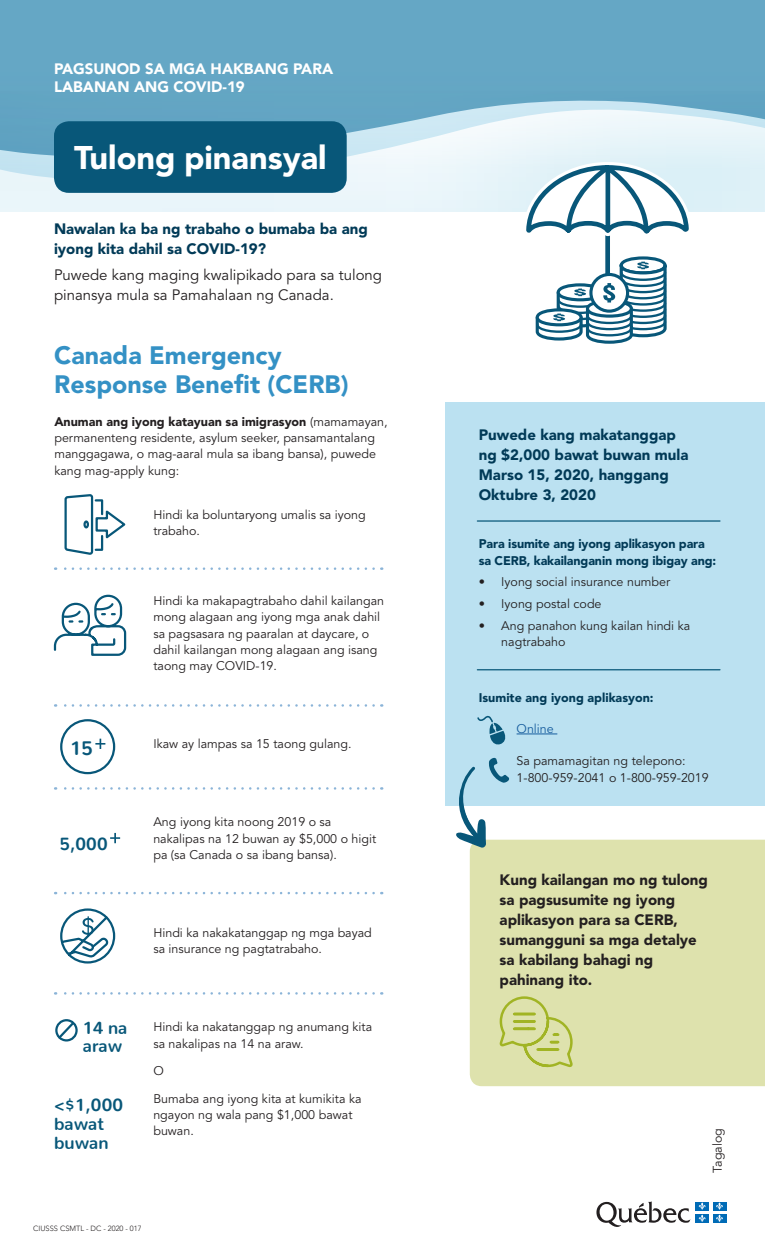
<style>
.page{position:relative;width:765px;height:1260px;background:#fff}
.page>*{position:absolute;margin:0;border:0;box-sizing:border-box;transform-origin:0 0}
.t1{font:900 32.5px "Avenir LT Std";color:#fff}
.t2{font:900 25px/28.8px "Avenir LT Std";color:#3491c5}
.t3{font:700 19.5px "Nunito";color:#085779}
.t4{font:700 17.5px/18.8px "Nunito";color:#085779}
.t5{font:900 15px/20px "Avenir LT Std";color:#013a57}
.t6{font:900 15px/20px "Avenir LT Std";color:#231f20}
.t7{font:15px/20px "Avenir LT Std";color:#231f20}
.t8{font:900 15px/18.8px "Avenir LT Std";color:#fff}
.t9{font:12.5px/16.2px "Avenir LT Std";color:#231f20}
.t10{font:900 12.5px/16.2px "Avenir LT Std";letter-spacing:-.01em;color:#013a57}
.t11{font:12.5px "Avenir LT Std";color:#175d9e}
.t12{font:300 7.5px "Avenir LT Std";color:#231f20}
.s1{font-weight:900}
</style>
<div class="page">
<div style="left:445px;top:402px;width:320px;height:404px;background:#bbe1f1"></div>
<svg style="left:0;top:184px;width:765px;height:27px;background:#e7f4f9"></svg>
<svg style="left:0;top:0;width:765px;height:184px;background:#82b8d0"></svg>
<svg style="left:596px;top:1201px;width:95px;height:26px"></svg>
<div style="left:695px;top:1202px;width:14px;height:8px;background:#006bb6"></div>
<div style="left:713px;top:1202px;width:13px;height:8px;background:#006bb6"></div>
<div style="left:695px;top:1214px;width:14px;height:8px;background:#006bb6"></div>
<svg style="left:699px;top:1202px;width:7px;height:20px"></svg>
<div style="left:713px;top:1214px;width:13px;height:8px;background:#006bb6"></div>
<svg style="left:716px;top:1202px;width:7px;height:20px"></svg>
<div style="left:54px;top:121px;width:293px;height:72px;background:#085779;border-radius:15px"></div>
<svg style="left:523px;top:162px;width:169px;height:182px"></svg>
<hr style="left:517px;top:734px;width:40px;height:1px;background:#175d9e">
<svg style="left:55px;top:567px;width:319px;height:3px"></svg>
<svg style="left:55px;top:704px;width:319px;height:3px"></svg>
<svg style="left:55px;top:787px;width:319px;height:3px"></svg>
<svg style="left:55px;top:892px;width:319px;height:2px"></svg>
<svg style="left:55px;top:992px;width:319px;height:3px"></svg>
<hr style="left:477px;top:520px;width:243px;height:2px;background:#085779">
<hr style="left:477px;top:669px;width:243px;height:1px;background:#085779">
<div style="left:470px;top:840px;width:295px;height:246px;background:#dee2ad"></div>
<svg style="left:64px;top:494px;width:62px;height:61px"></svg>
<svg style="left:53px;top:594px;width:74px;height:62px"></svg>
<div style="left:60px;top:719px;width:55px;height:55px;border:2px solid #085779;border-radius:50%"></div>
<svg style="left:95px;top:739px;width:10px;height:10px"></svg>
<svg style="left:110px;top:833px;width:10px;height:10px"></svg>
<div style="left:55px;top:1019px;width:23px;height:23px;border:2px solid #085779;border-radius:50%"></div>
<svg style="left:56px;top:1020px;width:20px;height:21px"></svg>
<svg style="left:477px;top:715px;width:29px;height:30px"></svg>
<svg style="left:456px;top:758px;width:53px;height:90px"></svg>
<svg style="left:498px;top:995px;width:76px;height:74px;background:#d2d993"></svg>
<svg style="left:60px;top:908px;width:56px;height:56px"></svg>
<p class="t8" style="left:54px;top:59px;width:281px">PAGSUNOD SA MGA HAKBANG PARA<br>LABANAN ANG COVID-19</p>
<h1 class="t1" style="left:74px;top:138px;width:254px">Tulong pinansyal</h1>
<p class="t5" style="left:54px;top:219px;width:315px">Nawalan ka ba ng trabaho o bumaba ba ang iyong kita dahil sa COVID-19?</p>
<p class="t7" style="left:54px;top:265px;width:330px">Puwede kang maging kwalipikado para sa tulong pinansya mula sa Pamahalaan ng Canada.</p>
<h2 class="t2" style="left:54px;top:341px;width:296px">Canada Emergency<br>Response Benefit (CERB)</h2>
<p class="t9" style="left:54px;top:414px;width:335px"><span class="s1">Anuman ang iyong katayuan sa imigrasyon</span> (mamamayan, permanenteng residente, asylum seeker, pansamantalang manggagawa, o mag-aaral mula sa ibang bansa), puwede kang mag-apply kung:</p>
<p class="t9" style="left:153px;top:506px;width:214px">Hindi ka boluntaryong umalis sa iyong trabaho.</p>
<h3 class="t3" style="left:70px;top:730px;width:24px">15</h3>
<h3 class="t4" style="left:60px;top:832px;width:50px">5,000</h3>
<h3 class="t4" style="left:83px;top:1016px;width:46px">14 na araw</h3>
<h3 class="t4" style="left:54px;top:1094px;width:71px">&lt;$1,000 bawat buwan</h3>
<p class="t9" style="left:153px;top:593px;width:232px">Hindi ka makapagtrabaho dahil kailangan mong alagaan ang iyong mga anak dahil sa pagsasara ng paaralan at daycare, o dahil kailangan mong alagaan ang isang taong may COVID-19.</p>
<p class="t9" style="left:153px;top:736px;width:200px">Ikaw ay lampas sa 15 taong gulang.</p>
<p class="t9" style="left:153px;top:814px;width:224px">Ang iyong kita noong 2019 o sa nakalipas na 12 buwan ay $5,000 o higit pa (sa Canada o sa ibang bansa).</p>
<p class="t9" style="left:153px;top:925px;width:220px">Hindi ka nakakatanggap ng mga bayad sa insurance ng pagtatrabaho.</p>
<p class="t9" style="left:153px;top:1019px;width:220px">Hindi ka nakatanggap ng anumang kita sa nakalipas na 14 na araw.</p>
<p class="t9" style="left:153px;top:1063px;width:12px">O</p>
<p class="t9" style="left:153px;top:1090px;width:210px">Bumaba ang iyong kita at kumikita ka ngayon ng wala pang $1,000 bawat buwan.</p>
<p class="t12" style="left:33px;top:1224px;width:110px">CIUSSS CSMTL - DC - 2020 - 017</p>
<p class="t5" style="left:479px;top:425px;width:211px">Puwede kang makatanggap ng $2,000 bawat buwan mula<br>Marso 15, 2020, hanggang<br>Oktubre 3, 2020</p>
<p class="t10" style="left:479px;top:536px;width:239px">Para isumite ang iyong aplikasyon para sa CERB, kakailanganin mong ibigay ang:</p>
<p class="t9" style="left:479px;top:574px;width:193px">• Iyong social insurance number</p>
<p class="t9" style="left:479px;top:596px;width:124px">• Iyong postal code</p>
<p class="t9" style="left:501px;top:618px;width:190px;text-indent:-22px">• Ang panahon kung kailan hindi ka nagtrabaho</p>
<p class="t10" style="left:479px;top:690px;width:176px">Isumite ang iyong aplikasyon:</p>
<p class="t11" style="left:517px;top:721px;width:39px">Online</p>
<p class="t9" style="left:517px;top:752px;width:194px;line-height:17.5px">Sa pamamagitan ng telepono:<br>1-800-959-2041 o 1-800-959-2019</p>
<p class="t6" style="left:500px;top:870px;width:210px">Kung kailangan mo ng tulong sa pagsusumite ng iyong aplikasyon para sa CERB, sumangguni sa mga detalye sa kabilang bahagi ng pahinang ito.</p>
<p class="t9" style="left:710px;top:1173px;width:46px;rotate:-90deg">Tagalog</p>
</div>
